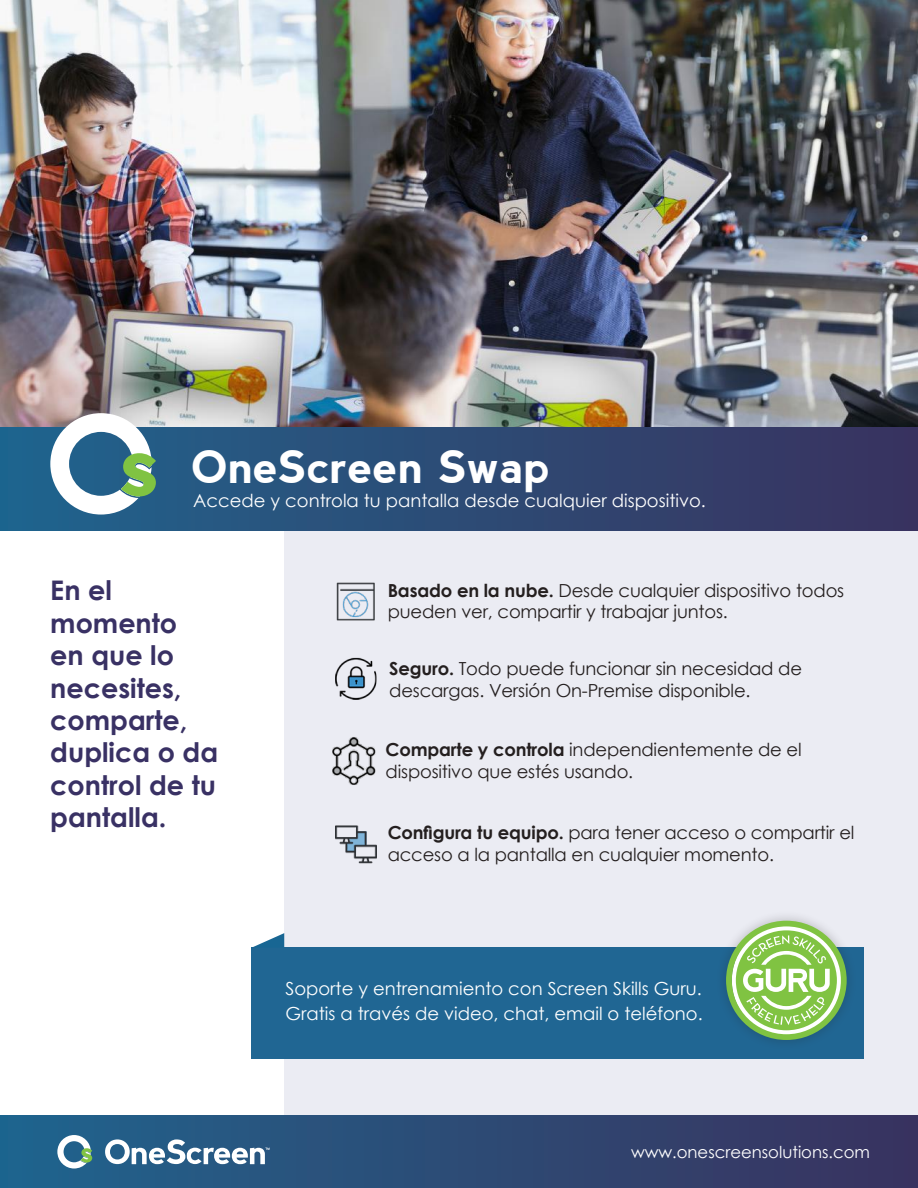
<style>
.page{position:relative;width:918px;height:1188px;background:#fff}
.page>*{position:absolute;margin:0;border:0;box-sizing:border-box;transform-origin:0 0}
.t1{font:700 45px "nevis";color:#fff}
.t2{font:700 27px/32.4px "Century Gothic";color:#393164}
.t3{font:18px/21.6px "Century Gothic";letter-spacing:-.01em;color:#241f1f}
.t4{font:18px/25.5px "Century Gothic";color:#fff}
.t5{font:16.5px "Century Gothic";color:#fff}
.s1{font-weight:700}
</style>
<div class="page">
<div style="left:284px;top:427px;width:634px;height:697px;background:#ebecf3"></div>
<img style="left:0;top:0;width:918px;height:427px">
<div style="left:0;top:427px;width:918px;height:104px;background:linear-gradient(to right,#1f648d,#39325e)"></div>
<div style="left:252px;top:948px;width:612px;height:111px;background:#206693"></div>
<svg style="left:252px;top:933px;width:32px;height:15px"></svg>
<img style="left:332px;top:737px;width:44px;height:48px">
<img style="left:335px;top:658px;width:42px;height:42px">
<img style="left:336px;top:582px;width:39px;height:39px">
<img style="left:335px;top:825px;width:42px;height:39px">
<div style="left:716px;top:910px;width:141px;height:141px;background:#241f1f;opacity:.25"></div>
<svg style="left:726px;top:921px;width:121px;height:119px"></svg>
<svg style="left:50px;top:413px;width:106px;height:102px"></svg>
<div style="left:0;top:1116px;width:918px;height:72px;background:linear-gradient(to right,#20648e,#39325e)"></div>
<svg style="left:105px;top:1139px;width:165px;height:25px"></svg>
<svg style="left:57px;top:1135px;width:35px;height:34px"></svg>
<h1 class="t1" style="left:192px;top:441px;width:360px">OneScreen Swap</h1>
<p class="t4" style="left:193px;top:488px;width:514px">Accede y controla tu pantalla desde cualquier dispositivo.</p>
<h2 class="t2" style="left:50px;top:573px;width:169px">En el momento<br>en que lo necesites, comparte, duplica o da control de tu pantalla.</h2>
<p class="t3" style="left:388px;top:579px;width:458px"><span class="s1">Basado en la nube.</span> Desde cualquier dispositivo todos pueden ver, compartir y trabajar juntos.</p>
<p class="t3" style="left:389px;top:657px;width:414px"><span class="s1">Seguro.</span> Todo puede funcionar sin necesidad de descargas. Versión On-Premise disponible.</p>
<p class="t3" style="left:386px;top:739px;width:418px"><span class="s1">Comparte y controla</span> independientemente de el dispositivo que estés usando.</p>
<p class="t3" style="left:388px;top:821px;width:468px"><span class="s1">Configura tu equipo.</span> para tener acceso o compartir el acceso a la pantalla en cualquier momento.</p>
<p class="t4" style="left:285px;top:975px;width:419px">Soporte y entrenamiento con Screen Skills Guru.<br>Gratis a través de video, chat, email o teléfono.</p>
<p class="t5" style="left:631px;top:1140px;width:241px">www.onescreensolutions.com</p>
</div>
